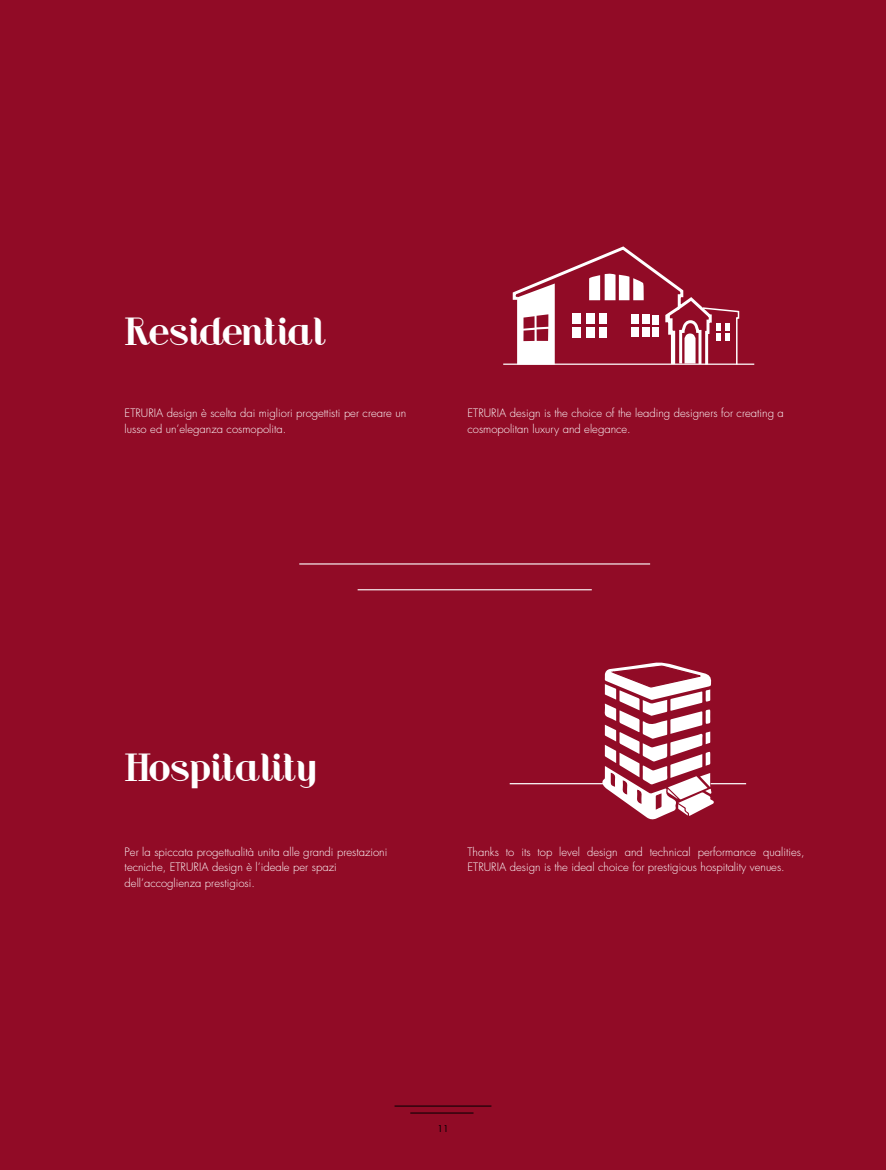
<style>
.page{position:relative;width:886px;height:1170px;background:#fff}
.page>*{position:absolute;margin:0;border:0;box-sizing:border-box;transform-origin:0 0}
.t1{font:36.38px "Riot Squad NF";color:#fff}
.t2{font:300 11.25px/15.8px "Futura Std";color:#fff}
.t3{font:9.12px "Futura Std";color:#000}
</style>
<div class="page">
<div style="left:0;top:0;width:886px;height:1169px;background:#910b26"></div>
<hr style="left:299px;top:563px;width:351px;height:1px;background:#fff">
<hr style="left:358px;top:589px;width:234px;height:1px;background:#fff">
<svg style="left:602px;top:661px;width:112px;height:158px"></svg>
<svg style="left:511px;top:245px;width:229px;height:122px"></svg>
<hr style="left:503px;top:363px;width:251px;height:2px;background:#fff">
<hr style="left:510px;top:783px;width:99px;height:1px;background:#fff">
<hr style="left:710px;top:783px;width:36px;height:1px;background:#fff">
<hr style="left:394px;top:1105px;width:97px;height:1px;background:#000">
<hr style="left:410px;top:1112px;width:63px;height:1px;background:#000">
<h1 class="t1" style="left:125px;top:312px;width:202px">Residential</h1>
<p class="t2" style="left:125px;top:405px;width:283px">ETRURIA design è scelta dai migliori progettisti per creare un lusso ed un’eleganza cosmopolita.</p>
<p class="t2" style="left:467px;top:405px;width:318px">ETRURIA design is the choice of the leading designers for creating a cosmopolitan luxury and elegance.</p>
<h1 class="t1" style="left:125px;top:748px;width:193px">Hospitality</h1>
<p class="t2" style="left:125px;top:843px;width:264px">Per la spiccata progettualità unita alle grandi prestazioni tecniche, ETRURIA design è l’ideale per spazi dell’accoglienza prestigiosi.</p>
<p class="t2" style="left:467px;top:843px;width:338px">Thanks to its top level design and technical performance qualities,<br>ETRURIA design is the ideal choice for prestigious hospitality venues.</p>
<p class="t3" style="left:437px;top:1122px;width:13px">11</p>
</div>
